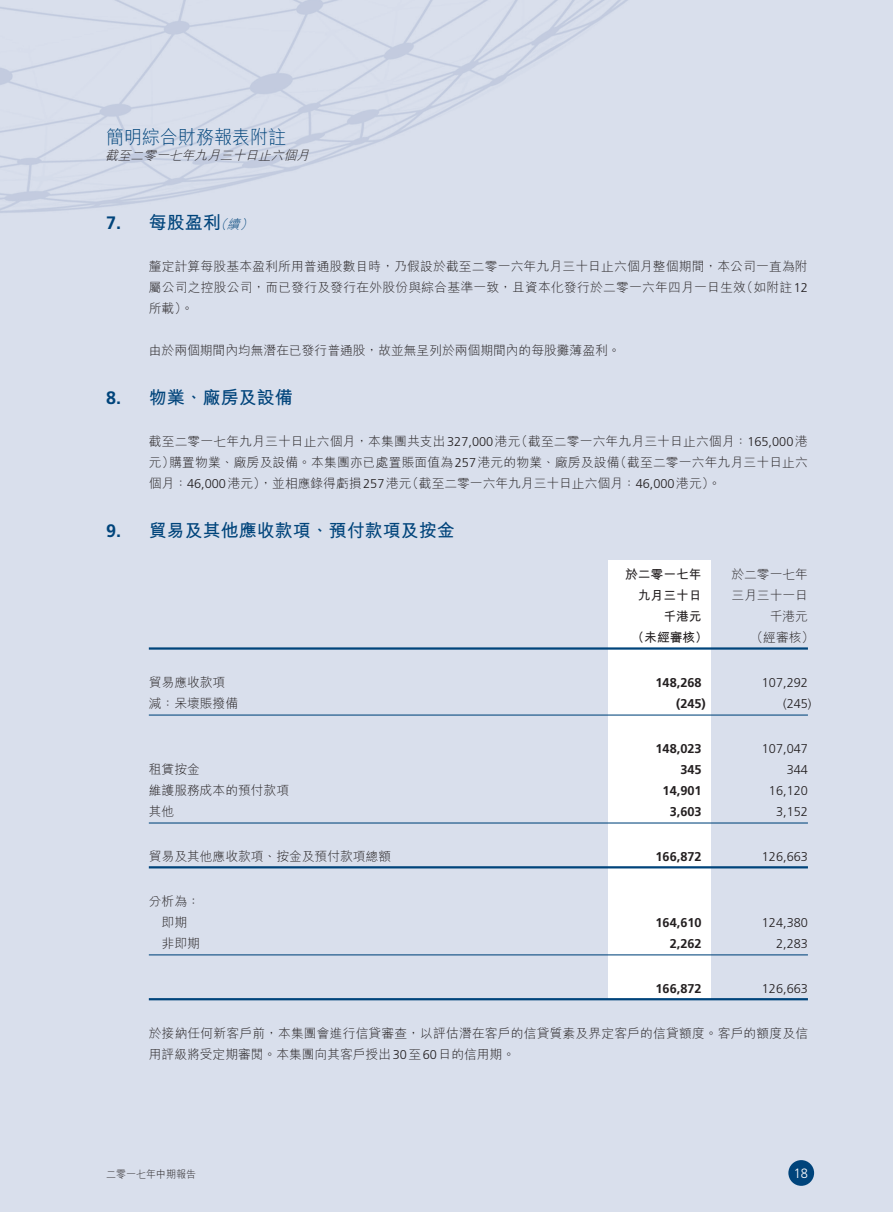
<style>
.page{position:relative;width:893px;height:1212px;background:#d9dfec}
.page>*{position:absolute;margin:0;border:0;box-sizing:border-box;transform-origin:0 0}
.t1{font:300 18.9px "M Hei HK";color:#00447b;scale:.95 1}
.Subhead_1{font:700 18px "M Hei HK";color:#00447b}
.Subhead_1-2{font:700 18px "Frutiger LT Std";color:#00447b}
.t2{font:300 13.5px "Frutiger LT Std";color:#fff;scale:.95 1}
.Body_text{font:300 12.75px/21px "M Hei HK";letter-spacing:.015em;color:#231f20}
.Table_2_Colume{font:300 12.75px "M Hei HK";color:#231f20}
.Table_2_Colume-2{font:300 12.75px "Frutiger LT Std";color:#231f20}
.Table_2_Colume-3{font:700 12.75px "Frutiger LT Std";color:#231f20}
.Table_2_Colume-4{font:700 12.75px "M Hei HK";color:#231f20}
.t3{font:italic 300 12.75px "M Hei HK";color:#231f20}
.Subhead_1-3{font:italic 300 12.75px "M Hei HK";color:#00447b}
.t4{font:300 10.5px "M Hei HK";color:#231f20;scale:.95 1}
.s1{font-family:"Frutiger LT Std"}
</style>
<div class="page">
<img style="left:0;top:0;width:628px;height:213px">
<div style="left:788px;top:1160px;width:26px;height:26px;background:#00447b;border-radius:50%"></div>
<div style="left:608px;top:560px;width:102px;height:439px;background:#fff"></div>
<hr style="left:149px;top:647px;width:659px;height:3px;background:#00447b">
<hr style="left:149px;top:714px;width:659px;height:1px;background:#00447b">
<hr style="left:149px;top:822px;width:659px;height:1px;background:#00447b">
<hr style="left:149px;top:866px;width:659px;height:2px;background:#00447b">
<hr style="left:149px;top:954px;width:659px;height:1px;background:#00447b">
<hr style="left:149px;top:998px;width:659px;height:2px;background:#00447b">
<h1 class="t1" style="left:106px;top:127px;width:191px">簡明綜合財務報表附註</h1>
<p class="t3" style="left:105px;top:149px;width:209px">截至二零一七年九月三十日止六個月</p>
<p class="Subhead_1-2" style="left:106px;top:212px;width:17px">7.</p>
<p class="Subhead_1-2" style="left:106px;top:387px;width:17px">8.</p>
<p class="Subhead_1-2" style="left:106px;top:520px;width:17px">9.</p>
<p class="Subhead_1" style="left:149px;top:209px;width:73px">每股盈利</p>
<p class="Subhead_1-3" style="left:227px;top:217px;width:18px">續</p>
<p class="Subhead_1-3" style="left:214px;top:217px;width:18px">（</p>
<p class="Subhead_1-3" style="left:240px;top:217px;width:18px">(</p>
<p class="Body_text" style="left:149px;top:255px;width:661px;text-align:right">釐定計算每股基本盈利所用普通股數目時，乃假設於截至二零一六年九月三十日止六個月整個期間，本公司一直為附（如附註<span class="s1">12</span></p>
<p class="Body_text" style="left:149px;top:276px;width:598px">屬公司之控股公司，而已發行及發行在外股份與綜合基準一致，且資本化發行於二零一六年四月一日生效所載。(</p>
<p class="Body_text" style="left:149px;top:339px;width:473px">由於兩個期間內均無潛在已發行普通股，故並無呈列於兩個期間內的每股攤薄盈利。</p>
<p class="Subhead_1" style="left:149px;top:384px;width:145px">物業、廠房及設備</p>
<p class="Body_text" style="left:515px;top:431px;width:294px">（截至二零一六年九月三十日止六個月：<span class="s1">165,000</span>港</p>
<p class="Body_text" style="left:149px;top:431px;width:373px">截至二零一七年九月三十日止六個月，本集團共支出<span class="s1">327,000</span>港元</p>
<p class="Body_text" style="left:149px;top:452px;width:27px">元）</p>
<p class="Body_text" style="left:614px;top:452px;width:195px">（截至二零一六年九月三十日止六</p>
<p class="Body_text" style="left:169px;top:452px;width:452px">購置物業、廠房及設備。本集團亦已處置賬面值為<span class="s1">257</span>港元的物業、廠房及設備</p>
<p class="Body_text" style="left:149px;top:473px;width:264px">個月：<span class="s1">46,000</span>港元，）並相應錄得虧損<span class="s1">257</span>港元</p>
<p class="Subhead_1" style="left:149px;top:517px;width:307px">貿易及其他應收款項、預付款項及按金</p>
<p class="Body_text" style="left:406px;top:473px;width:316px">（截至二零一六年九月三十日止六個月：<span class="s1">46,000</span>港元。(</p>
<p class="Table_2_Colume-4" style="left:625px;top:565px;width:78px">於二零一七年</p>
<p class="Table_2_Colume" style="left:731px;top:568px;width:78px">於二零一七年</p>
<p class="Table_2_Colume-4" style="left:638px;top:586px;width:65px">九月三十日</p>
<p class="Table_2_Colume" style="left:731px;top:589px;width:78px">三月三十一日</p>
<p class="Table_2_Colume-4" style="left:663px;top:607px;width:40px">千港元</p>
<p class="Table_2_Colume" style="left:770px;top:610px;width:40px">千港元</p>
<p class="Table_2_Colume-4" style="left:631px;top:628px;width:78px">（未經審核）</p>
<p class="Table_2_Colume" style="left:750px;top:631px;width:65px">（經審核(</p>
<p class="Table_2_Colume" style="left:149px;top:676px;width:78px">貿易應收款項</p>
<p class="Table_2_Colume-3" style="left:655px;top:675px;width:48px">148,268</p>
<p class="Table_2_Colume-2" style="left:762px;top:675px;width:48px">107,292</p>
<p class="Table_2_Colume" style="left:149px;top:697px;width:91px">減：呆壞賬撥備</p>
<p class="Table_2_Colume-3" style="left:676px;top:696px;width:31px">)245(</p>
<p class="Table_2_Colume-2" style="left:783px;top:696px;width:30px">)245(</p>
<p class="Table_2_Colume-3" style="left:655px;top:741px;width:48px">148,023</p>
<p class="Table_2_Colume-2" style="left:762px;top:741px;width:48px">107,047</p>
<p class="Table_2_Colume" style="left:149px;top:763px;width:52px">租賃按金</p>
<p class="Table_2_Colume-3" style="left:680px;top:762px;width:23px">345</p>
<p class="Table_2_Colume-2" style="left:787px;top:762px;width:23px">344</p>
<p class="Table_2_Colume" style="left:149px;top:784px;width:142px">維護服務成本的預付款項</p>
<p class="Table_2_Colume-3" style="left:663px;top:783px;width:40px">14,901</p>
<p class="Table_2_Colume-2" style="left:769px;top:783px;width:40px">16,120</p>
<p class="Table_2_Colume" style="left:149px;top:805px;width:27px">其他</p>
<p class="Table_2_Colume-3" style="left:670px;top:804px;width:33px">3,603</p>
<p class="Table_2_Colume-2" style="left:776px;top:804px;width:33px">3,152</p>
<p class="Table_2_Colume" style="left:149px;top:850px;width:244px">貿易及其他應收款項、按金及預付款項總額</p>
<p class="Table_2_Colume" style="left:149px;top:895px;width:52px">分析為：</p>
<p class="Table_2_Colume-3" style="left:655px;top:849px;width:48px">166,872</p>
<p class="Table_2_Colume-2" style="left:762px;top:849px;width:48px">126,663</p>
<p class="Table_2_Colume" style="left:162px;top:916px;width:27px">即期</p>
<p class="Table_2_Colume-3" style="left:655px;top:915px;width:48px">164,610</p>
<p class="Table_2_Colume-2" style="left:762px;top:915px;width:48px">124,380</p>
<p class="Table_2_Colume" style="left:162px;top:937px;width:40px">非即期</p>
<p class="Table_2_Colume-3" style="left:670px;top:936px;width:33px">2,262</p>
<p class="Table_2_Colume-2" style="left:776px;top:936px;width:33px">2,283</p>
<p class="Table_2_Colume-3" style="left:655px;top:981px;width:48px">166,872</p>
<p class="Body_text" style="left:149px;top:1022px;width:661px">於接納任何新客戶前，本集團會進行信貸審查，以評估潛在客戶的信貸質素及界定客戶的信貸額度。客戶的額度及信用評級將受定期審閱。本集團向其客戶授出<span class="s1">30</span>至<span class="s1">60</span>日的信用期。</p>
<p class="Table_2_Colume-2" style="left:762px;top:981px;width:48px">126,663</p>
<p class="t4" style="left:106px;top:1169px;width:96px">二零一七年中期報告</p>
<p class="t2" style="left:794px;top:1165px;width:17px">18</p>
</div>
